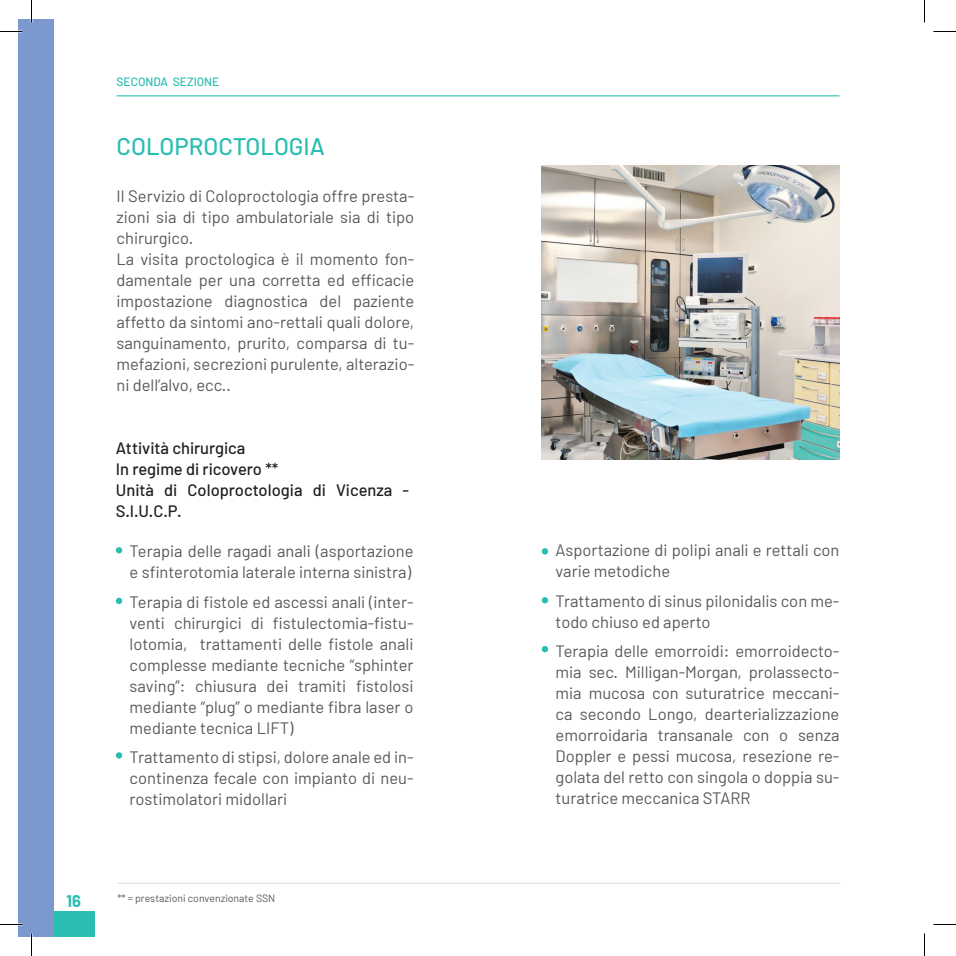
<style>
.page{position:relative;width:956px;height:956px;background:#fff}
.page>*{position:absolute;margin:0;border:0;box-sizing:border-box;transform-origin:0 0}
.t1{font:500 24px "Barlow";color:#2abdb1}
.t2{font:16.5px/21px "Barlow";color:#57585a;text-align:justify}
.t3{font:500 16.5px/21px "Barlow";color:#231f20}
.t4{font:700 16.5px "Barlow";color:#2abdb1}
.t5{font:500 12px "Barlow";color:#2abdb1}
.t6{font:10.5px "Barlow";color:#57585a}
</style>
<div class="page">
<div style="left:52px;top:912px;width:43px;height:25px;background:#2abdb1"></div>
<div style="left:19px;top:19px;width:35px;height:917px;background:#7b99cf"></div>
<hr style="left:117px;top:95px;width:722px;height:1px;background:#2abdb1">
<svg style="left:116px;top:547px;width:6px;height:6px"></svg>
<svg style="left:116px;top:598px;width:6px;height:6px"></svg>
<div style="left:116px;top:752px;width:6px;height:7px;background:#2abdb1;border-radius:50%"></div>
<svg style="left:542px;top:548px;width:6px;height:6px"></svg>
<svg style="left:542px;top:597px;width:6px;height:6px"></svg>
<svg style="left:542px;top:646px;width:6px;height:6px"></svg>
<hr style="left:117px;top:883px;width:723px;height:1px;background:#57585a">
<img style="left:542px;top:165px;width:297px;height:295px">
<hr style="left:0;top:923px;width:22px;height:2px;background:#fff">
<svg style="left:0;top:31px;width:22px;height:1px"></svg>
<svg style="left:933px;top:31px;width:23px;height:1px"></svg>
<svg style="left:0;top:924px;width:22px;height:1px"></svg>
<svg style="left:933px;top:924px;width:23px;height:1px"></svg>
<svg style="left:31px;top:0;width:1px;height:23px"></svg>
<svg style="left:31px;top:933px;width:1px;height:23px"></svg>
<svg style="left:924px;top:0;width:1px;height:23px"></svg>
<svg style="left:924px;top:933px;width:1px;height:23px"></svg>
<p class="t4" style="left:67px;top:891px;width:16px">16</p>
<p class="t5" style="left:117px;top:74px;width:104px">SECONDA SEZIONE</p>
<p class="t1" style="left:117px;top:131px;width:210px">COLOPROCTOLOGIA</p>
<p class="t2" style="left:117px;top:185px;width:299px">Il Servizio di Coloproctologia offre presta&shy;zioni sia di tipo ambulatoriale sia di tipo chirurgico.</p>
<p class="t2" style="left:117px;top:248px;width:299px">La visita proctologica è il momento fon&shy;damentale per una corretta ed efficacie impostazione diagnostica del paziente affetto da sintomi ano-rettali quali dolore, sanguinamento, prurito, comparsa di tu&shy;mefazioni, secrezioni purulente, alterazio&shy;ni dell’alvo, ecc..</p>
<p class="t3" style="left:116px;top:437px;width:131px">Attività chirurgica</p>
<p class="t3" style="left:116px;top:458px;width:164px">In regime di ricovero **</p>
<p class="t3" style="left:116px;top:479px;width:295px">Unità di Coloproctologia di Vicenza -<br>S.I.U.C.P.</p>
<p class="t2" style="left:130px;top:540px;width:285px">Terapia delle ragadi anali (asportazione e sfinterotomia laterale interna sinistra)</p>
<p class="t2" style="left:130px;top:591px;width:285px">Terapia di fistole ed ascessi anali (inter&shy;venti chirurgici di fistulectomia-fistu&shy;lotomia, trattamenti delle fistole anali complesse mediante tecniche “sphinter saving”: chiusura dei tramiti fistolosi mediante “plug” o mediante fibra laser o mediante tecnica LIFT)</p>
<p class="t2" style="left:130px;top:746px;width:285px">Trattamento di stipsi, dolore anale ed in&shy;continenza fecale con impianto di neu&shy;rostimolatori midollari</p>
<p class="t6" style="left:117px;top:892px;width:159px">** = prestazioni convenzionate SSN</p>
<p class="t2" style="left:556px;top:539px;width:285px">Asportazione di polipi anali e rettali con varie metodiche</p>
<p class="t2" style="left:556px;top:590px;width:285px">Trattamento di sinus pilonidalis con me&shy;todo chiuso ed aperto</p>
<p class="t2" style="left:556px;top:640px;width:285px">Terapia delle emorroidi: emorroidecto&shy;mia sec. Milligan-Morgan, prolassecto&shy;mia mucosa con suturatrice meccani&shy;ca secondo Longo, dearterializzazione emorroidaria transanale con o senza Doppler e pessi mucosa, resezione re&shy;golata del retto con singola o doppia su&shy;turatrice meccanica STARR</p>
</div>
